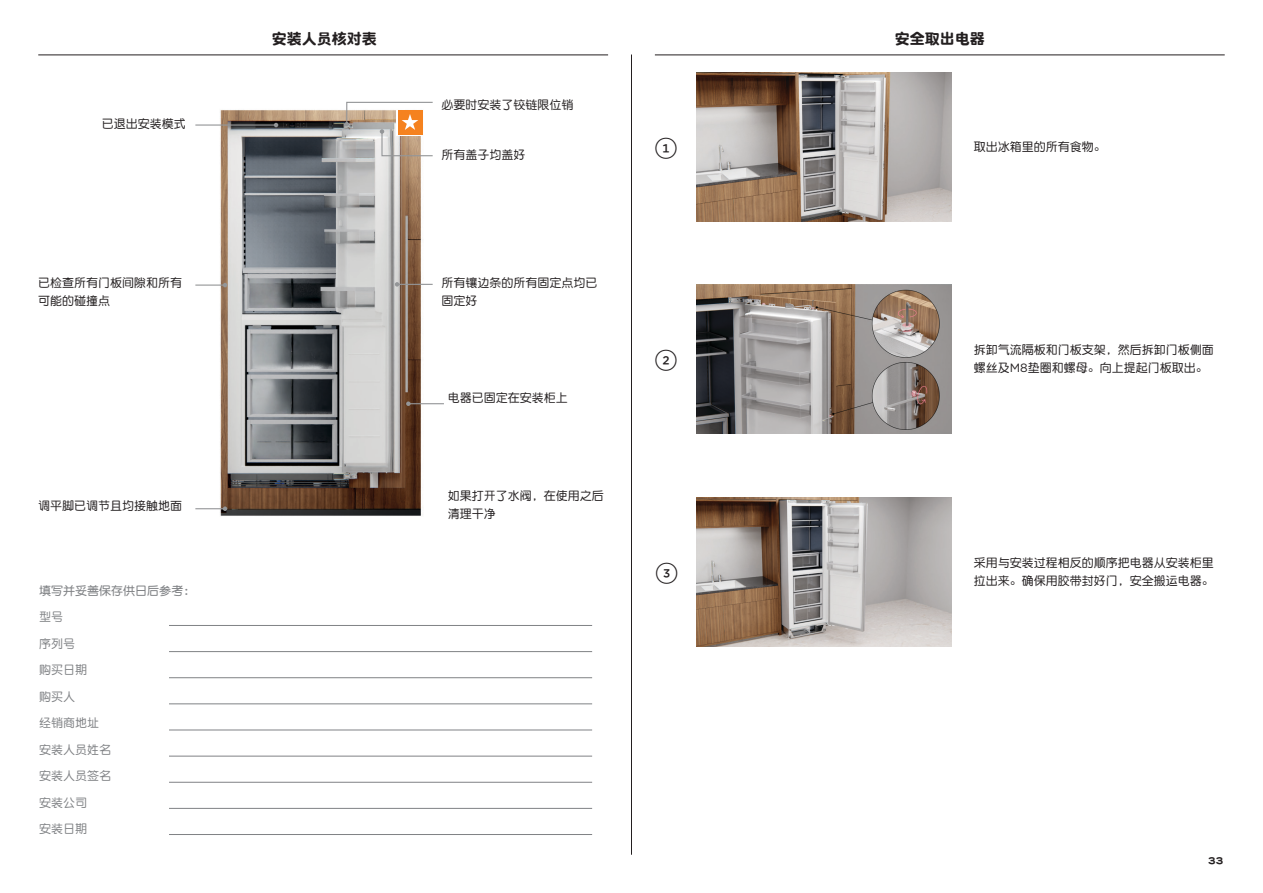
<style>
.page{position:relative;width:1263px;height:893px;background:#fff}
.page>*{position:absolute;margin:0;border:0;box-sizing:border-box;transform-origin:0 0}
.t1{font:500 22.5px "Gotham FP Nos";color:#231f20}
.t2{font:15px "DF Yuan GB W9";color:#231f20}
.t3{font:12px/18px "DF Yuan GB W5";color:#231f20}
.t4{font:12px "DF Yuan GB W5";color:#808285}
.t5{font:12px "DF Yuan GB W7";color:#808285}
.t6{font:10.5px "DF Yuan GB W9";color:#231f20}
.s1{font-family:"Gotham"}
</style>
<div class="page">
<hr style="left:38px;top:55px;width:570px;height:1px;background:#231f20">
<hr style="left:631px;top:55px;width:1px;height:800px;background:#231f20">
<hr style="left:655px;top:55px;width:570px;height:1px;background:#231f20">
<img style="left:200px;top:110px;width:236px;height:406px">
<hr style="left:169px;top:625px;width:423px;height:1px;background:#808285">
<hr style="left:169px;top:651px;width:423px;height:1px;background:#808285">
<hr style="left:169px;top:677px;width:423px;height:1px;background:#808285">
<hr style="left:169px;top:704px;width:423px;height:1px;background:#808285">
<hr style="left:169px;top:730px;width:423px;height:1px;background:#808285">
<hr style="left:169px;top:756px;width:423px;height:1px;background:#808285">
<hr style="left:169px;top:782px;width:423px;height:1px;background:#808285">
<hr style="left:169px;top:808px;width:423px;height:1px;background:#808285">
<hr style="left:169px;top:834px;width:423px;height:1px;background:#808285">
<hr style="left:397px;top:284px;width:36px;height:1px;background:#949698">
<svg style="left:395px;top:282px;width:4px;height:5px"></svg>
<hr style="left:195px;top:285px;width:30px;height:1px;background:#949698">
<svg style="left:223px;top:283px;width:4px;height:4px"></svg>
<hr style="left:195px;top:508px;width:30px;height:1px;background:#949698">
<svg style="left:223px;top:506px;width:4px;height:5px"></svg>
<hr style="left:195px;top:124px;width:81px;height:2px;background:#949698">
<svg style="left:274px;top:123px;width:4px;height:4px"></svg>
<svg style="left:344px;top:101px;width:90px;height:56px"></svg>
<hr style="left:408px;top:403px;width:36px;height:1px;background:#949698">
<svg style="left:406px;top:401px;width:5px;height:5px"></svg>
<img style="left:696px;top:72px;width:255px;height:149px">
<img style="left:696px;top:285px;width:255px;height:149px">
<img style="left:696px;top:497px;width:255px;height:149px">
<p class="t3" style="left:102px;top:115px;width:85px">已退出安装模式</p>
<p class="t3" style="left:38px;top:274px;width:145px">已检查所有门板间隙和所有可能的碰撞点</p>
<p class="t2" style="left:272px;top:30px;width:106px">安装人员核对表</p>
<p class="t3" style="left:442px;top:95px;width:133px">必要时安装了铰链限位销</p>
<p class="t3" style="left:442px;top:145px;width:85px">所有盖子均盖好</p>
<p class="t3" style="left:442px;top:274px;width:157px">所有镶边条的所有固定点均已固定好</p>
<p class="t3" style="left:448px;top:388px;width:121px">电器已固定在安装柜上</p>
<p class="t3" style="left:38px;top:496px;width:145px">调平脚已调节且均接触地面</p>
<p class="t3" style="left:448px;top:486px;width:157px">如果打开了水阀，在使用之后清理干净</p>
<p class="t5" style="left:39px;top:584px;width:157px">填写并妥善保存供日后参考：</p>
<p class="t4" style="left:39px;top:611px;width:25px">型号</p>
<p class="t4" style="left:39px;top:637px;width:37px">序列号</p>
<p class="t4" style="left:39px;top:663px;width:49px">购买日期</p>
<p class="t4" style="left:39px;top:690px;width:37px">购买人</p>
<p class="t4" style="left:39px;top:716px;width:61px">经销商地址</p>
<p class="t4" style="left:39px;top:743px;width:73px">安装人员姓名</p>
<p class="t4" style="left:39px;top:769px;width:73px">安装人员签名</p>
<p class="t4" style="left:39px;top:796px;width:49px">安装公司</p>
<p class="t4" style="left:39px;top:822px;width:49px">安装日期</p>
<h1 class="t1" style="left:655px;top:137px;width:24px">1</h1>
<h1 class="t1" style="left:655px;top:350px;width:24px">2</h1>
<h1 class="t1" style="left:655px;top:563px;width:24px">3</h1>
<p class="t2" style="left:895px;top:30px;width:91px">安全取出电器</p>
<p class="t3" style="left:974px;top:137px;width:133px">取出冰箱里的所有食物。</p>
<p class="t3" style="left:974px;top:341px;width:241px">拆卸气流隔板和门板支架，然后拆卸门板侧面螺丝及<span class="s1">M8</span>垫圈和螺母。向上提起门板取出。</p>
<p class="t3" style="left:974px;top:553px;width:241px">采用与安装过程相反的顺序把电器从安装柜里拉出来。确保用胶带封好门，安全搬运电器。</p>
<p class="t6" style="left:1208px;top:854px;width:17px">33</p>
</div>
